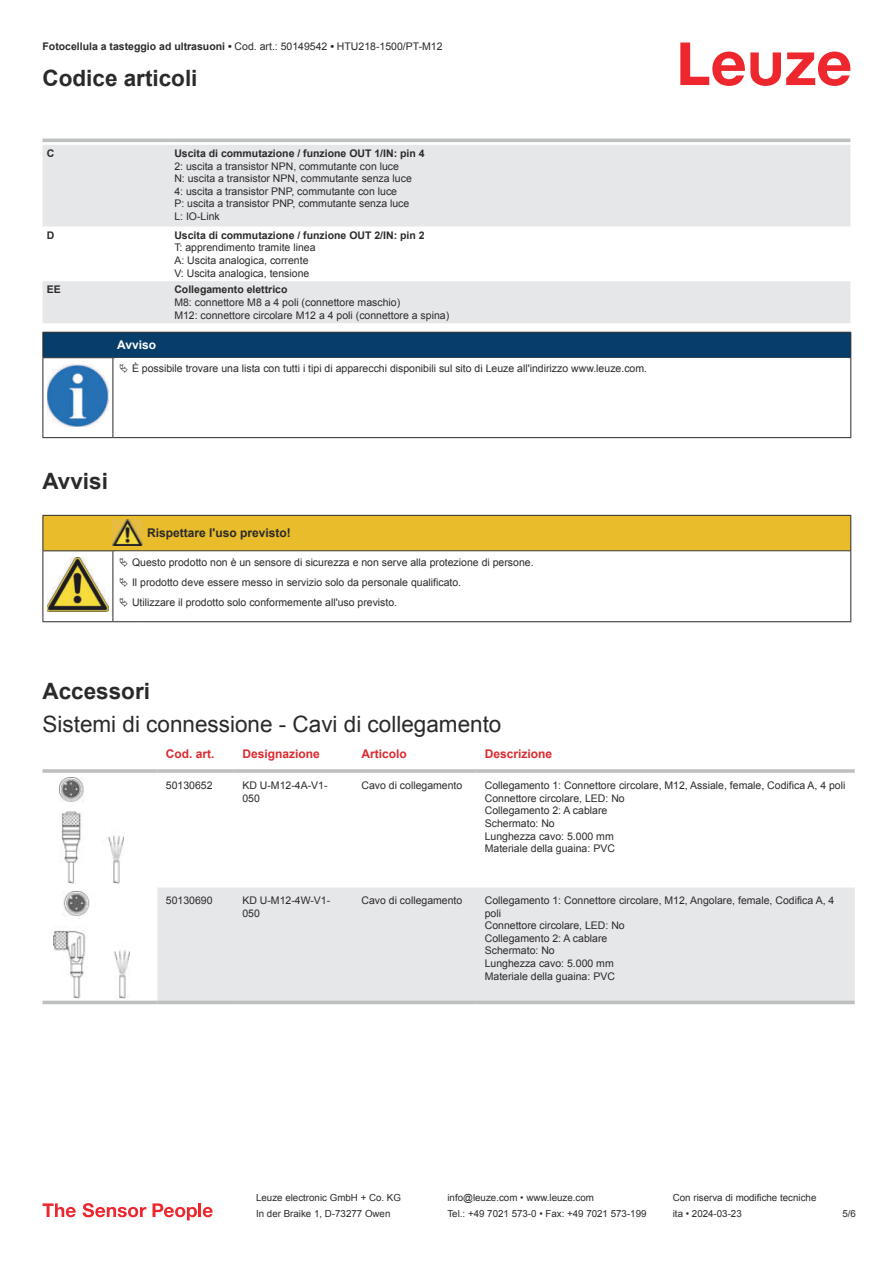
<style>
.page{position:relative;width:893px;height:1263px;background:#fff}
.page>*{position:absolute;margin:0;border:0;box-sizing:border-box;transform-origin:0 0}
.t1{font:22.5px "Arial";color:#2b292a}
.t2{font:700 22.5px "Arial";color:#2b292a}
.t3{font:700 12px "Arial";color:#db2a30}
.t4{font:700 12px "Arial";color:#2b292a}
.t5{font:700 12px "Arial";color:#fff}
.t6{font:10.5px/12.6px "Arial";color:#2b292a}
.t7{font:700 10.5px "Arial";color:#2b292a}
.t8{font:9.75px "Arial";color:#2b292a}
.s1{font-weight:400}
</style>
<div class="page">
<svg style="left:680px;top:43px;width:170px;height:43px"></svg>
<svg style="left:43px;top:138px;width:807px;height:1px"></svg>
<svg style="left:43px;top:145px;width:807px;height:178px;fill:#e6e7e9"></svg>
<hr style="left:43px;top:139px;width:127px;height:3px;background:#bdbfc1">
<hr style="left:170px;top:139px;width:680px;height:3px;background:#bdbfc1">
<svg style="left:43px;top:883px;width:812px;height:122px"></svg>
<div style="left:157px;top:888px;width:698px;height:113px;background:#e6e7e9"></div>
<hr style="left:43px;top:769px;width:114px;height:4px;background:#bdbfc1">
<hr style="left:157px;top:769px;width:77px;height:4px;background:#c9cbcd">
<hr style="left:234px;top:769px;width:119px;height:4px;background:#c4c6c7">
<hr style="left:353px;top:769px;width:123px;height:4px;background:#bdbfc1">
<hr style="left:476px;top:769px;width:379px;height:4px;background:#c9cbcd">
<hr style="left:43px;top:1001px;width:114px;height:3px;background:#bdbfc1">
<hr style="left:157px;top:1001px;width:77px;height:3px;background:#bdbfc1">
<hr style="left:234px;top:1001px;width:119px;height:3px;background:#bdbfc1">
<hr style="left:353px;top:1001px;width:123px;height:3px;background:#bdbfc1">
<hr style="left:476px;top:1001px;width:379px;height:3px;background:#bdbfc1">
<img style="left:59px;top:777px;width:65px;height:106px">
<img style="left:54px;top:892px;width:75px;height:106px">
<svg style="left:43px;top:1203px;width:33px;height:14px"></svg>
<svg style="left:83px;top:1203px;width:63px;height:14px"></svg>
<svg style="left:153px;top:1203px;width:44px;height:17px"></svg>
<hr style="left:198px;top:1203px;width:3px;height:14px;background:#ed272d">
<svg style="left:203px;top:1207px;width:10px;height:10px"></svg>
<div style="left:43px;top:332px;width:808px;height:26px;background:#063d69"></div>
<hr style="left:113px;top:357px;width:738px;height:1px;background:#2b292a">
<hr style="left:43px;top:358px;width:1px;height:75px;background:#2b292a">
<hr style="left:113px;top:358px;width:1px;height:75px;background:#2b292a">
<hr style="left:850px;top:358px;width:1px;height:75px;background:#2b292a">
<hr style="left:43px;top:437px;width:70px;height:1px;background:#2b292a">
<hr style="left:113px;top:437px;width:738px;height:1px;background:#2b292a">
<img style="left:47px;top:364px;width:61px;height:63px">
<hr style="left:43px;top:621px;width:70px;height:1px;background:#2b292a">
<hr style="left:113px;top:621px;width:30px;height:1px;background:#2b292a">
<hr style="left:143px;top:621px;width:708px;height:1px;background:#2b292a">
<svg style="left:43px;top:515px;width:808px;height:106px"></svg>
<p class="t7" style="left:43px;top:42px;width:402px">Fotocellula a tasteggio ad ultrasuoni • <span class="s1">Cod. art.: 50149542</span> • <span class="s1">HTU218-1500/PT-M12</span></p>
<h1 class="t2" style="left:43px;top:69px;width:157px">Codice articoli</h1>
<p class="t7" style="left:47px;top:149px;width:9px">C</p>
<p class="t7" style="left:174px;top:149px;width:252px">Uscita di commutazione / funzione OUT 1/IN: pin 4</p>
<p class="t6" style="left:174px;top:161px;width:239px">2: uscita a transistor NPN, commutante con luce N: uscita a transistor NPN, commutante senza luce 4: uscita a transistor PNP, commutante con luce<br>P: uscita a transistor PNP, commutante senza luce L: IO-Link</p>
<p class="t7" style="left:47px;top:231px;width:9px">D</p>
<p class="t7" style="left:174px;top:231px;width:252px">Uscita di commutazione / funzione OUT 2/IN: pin 2</p>
<p class="t6" style="left:174px;top:242px;width:143px">T: apprendimento tramite linea<br>A: Uscita analogica, corrente<br>V: Uscita analogica, tensione</p>
<p class="t7" style="left:47px;top:286px;width:16px">EE</p>
<p class="t7" style="left:174px;top:286px;width:115px">Collegamento elettrico</p>
<p class="t6" style="left:174px;top:297px;width:276px">M8: connettore M8 a 4 poli (connettore maschio)<br>M12: connettore circolare M12 a 4 poli (connettore a spina)</p>
<p class="t5" style="left:117px;top:340px;width:40px">Avviso</p>
<p class="t6" style="left:132px;top:363px;width:517px">È possibile trovare una lista con tutti i tipi di apparecchi disponibili sul sito di Leuze all'indirizzo www.leuze.com.</p>
<h1 class="t2" style="left:43px;top:472px;width:67px">Avvisi</h1>
<p class="t4" style="left:147px;top:528px;width:145px">Rispettare l'uso previsto!</p>
<p class="t6" style="left:132px;top:553px;width:403px;line-height:20.2px">Questo prodotto non è un sensore di sicurezza e non serve alla protezione di persone.<br>Il prodotto deve essere messo in servizio solo da personale qualificato.<br>Utilizzare il prodotto solo conformemente all'uso previsto.</p>
<h1 class="t2" style="left:43px;top:682px;width:109px">Accessori</h1>
<h1 class="t1" style="left:43px;top:715px;width:460px">Sistemi di connessione - Cavi di collegamento</h1>
<p class="t3" style="left:166px;top:749px;width:50px">Cod. art.</p>
<p class="t3" style="left:242px;top:749px;width:79px">Designazione</p>
<p class="t3" style="left:361px;top:749px;width:47px">Articolo</p>
<p class="t3" style="left:485px;top:749px;width:69px">Descrizione</p>
<p class="t6" style="left:166px;top:780px;width:48px">50130652</p>
<p class="t6" style="left:242px;top:780px;width:87px">KD U-M12-4A-V1-<br>050</p>
<p class="t6" style="left:361px;top:780px;width:102px">Cavo di collegamento</p>
<p class="t6" style="left:485px;top:780px;width:362px">Collegamento 1: Connettore circolare, M12, Assiale, female, Codifica A, 4 poli Connettore circolare, LED: No<br>Collegamento 2: A cablare<br>Schermato: No<br>Lunghezza cavo: 5.000 mm<br>Materiale della guaina: PVC</p>
<p class="t6" style="left:166px;top:895px;width:48px">50130690</p>
<p class="t6" style="left:242px;top:895px;width:89px">KD U-M12-4W-V1-<br>050</p>
<p class="t6" style="left:361px;top:895px;width:102px">Cavo di collegamento</p>
<p class="t6" style="left:485px;top:895px;width:351px">Collegamento 1: Connettore circolare, M12, Angolare, female, Codifica A, 4 poli<br>Connettore circolare, LED: No<br>Collegamento 2: A cablare<br>Schermato: No<br>Lunghezza cavo: 5.000 mm<br>Materiale della guaina: PVC</p>
<p class="t8" style="left:256px;top:1194px;width:146px">Leuze electronic GmbH + Co. KG</p>
<p class="t8" style="left:447px;top:1194px;width:148px">info@leuze.com • www.leuze.com</p>
<p class="t8" style="left:673px;top:1194px;width:145px">Con riserva di modifiche tecniche</p>
<p class="t8" style="left:256px;top:1210px;width:136px">In der Braike 1, D-73277 Owen</p>
<p class="t8" style="left:447px;top:1210px;width:201px">Tel.: +49 7021 573-0 • Fax: +49 7021 573-199</p>
<p class="t8" style="left:673px;top:1210px;width:70px">ita • 2024-03-23</p>
<p class="t8" style="left:842px;top:1210px;width:15px">5 /6</p>
</div>
